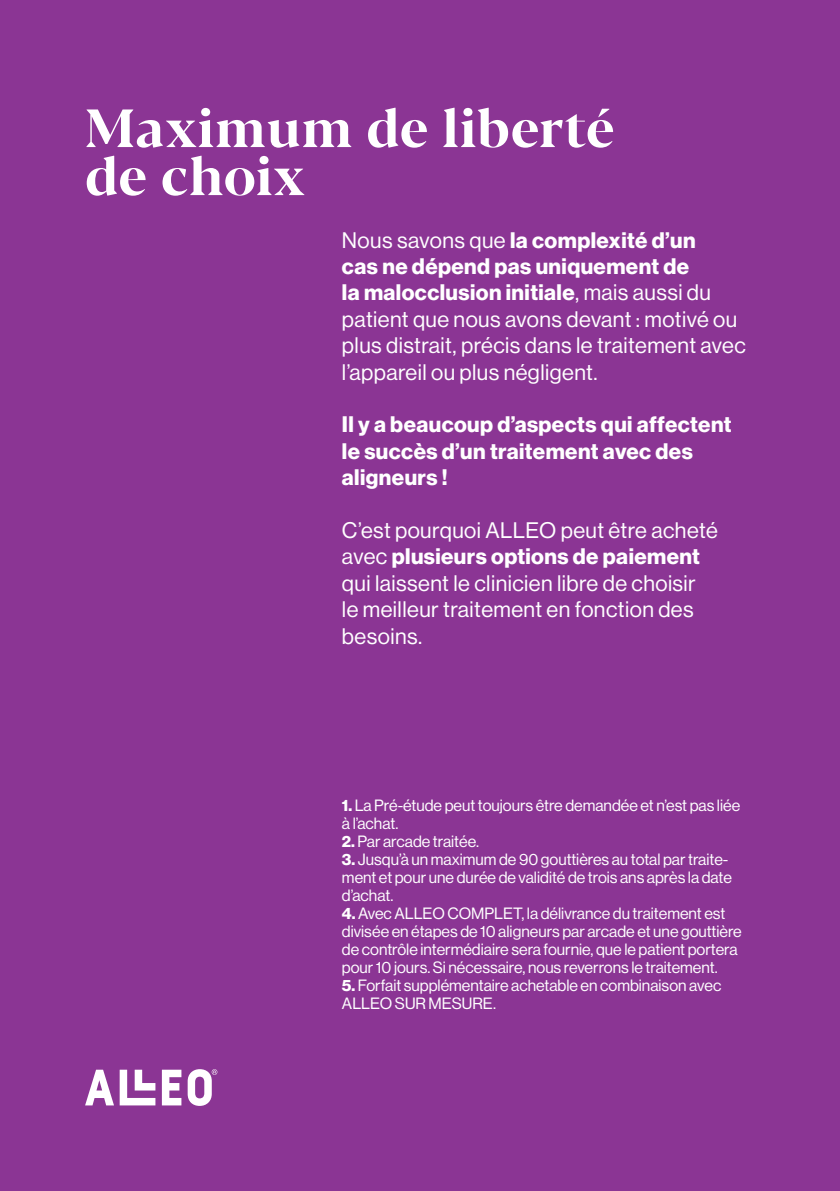
<style>
.page{position:relative;width:840px;height:1191px;background:#fff}
.page>*{position:absolute;margin:0;border:0;box-sizing:border-box;transform-origin:0 0}
.t1{font:700 53.4px/48px "Blacker Pro Dis";letter-spacing:.02em;color:#fff}
.t2{font:22px/26.4px "N Haas Grotesk DS Pro 55 Rg";letter-spacing:.02em;color:#fff}
.t3{font:22px/26.4px "N Haas Grotesk DS Pro 75 Bd";letter-spacing:.02em;color:#fff}
.t4{font:16px/18px "N Haas Grotesk DS Pro 55 Rg";color:#fff}
.s1{font-family:"N Haas Grotesk DS Pro 55 Rg"}
.s2{font-family:"N Haas Grotesk DS Pro 75 Bd"}
</style>
<div class="page">
<div style="left:0;top:0;width:839px;height:1191px;background:#8b3594"></div>
<svg style="left:85px;top:1069px;width:29px;height:36px"></svg>
<svg style="left:120px;top:1069px;width:35px;height:36px"></svg>
<svg style="left:162px;top:1069px;width:19px;height:36px"></svg>
<svg style="left:187px;top:1069px;width:30px;height:37px"></svg>
<h1 class="t1" style="left:85px;top:101px;width:530px">Maximum de liberté de choix</h1>
<h2 class="t3" style="left:342px;top:227px;width:370px"><span class="s1">Nous savons que</span> la complexité d’un cas ne dépend pas uniquement de la malocclusion initiale<span class="s1">, mais aussi du</span></h2>
<h2 class="t2" style="left:342px;top:306px;width:405px">patient que nous avons devant : motivé ou plus distrait, précis dans le traitement avec l’appareil ou plus négligent.</h2>
<h2 class="t3" style="left:342px;top:412px;width:391px">Il y a beaucoup d’aspects qui affectent le succès d’un traitement avec des aligneurs !</h2>
<h2 class="t2" style="left:342px;top:517px;width:377px">C’est pourquoi ALLEO peut être acheté</h2>
<h2 class="t3" style="left:342px;top:544px;width:359px"><span class="s1">avec</span> plusieurs options de paiement</h2>
<h2 class="t2" style="left:342px;top:570px;width:355px;text-align:justify">qui laissent le clinicien libre de choisir le meilleur traitement en fonction des besoins.</h2>
<p class="t4" style="left:342px;top:796px;width:399px"><span class="s2">1.</span> La Pré-étude peut toujours être demandée et n’est pas liée à l’achat.</p>
<p class="t4" style="left:342px;top:832px;width:138px"><span class="s2">2.</span> Par arcade traitée.</p>
<p class="t4" style="left:342px;top:850px;width:391px"><span class="s2">3.</span> Jusqu’à un maximum de 90 gouttières au total par traite&shy;ment et pour une durée de validité de trois ans après la date d’achat.</p>
<p class="t4" style="left:342px;top:904px;width:401px"><span class="s2">4.</span> Avec ALLEO COMPLET, la délivrance du traitement est divisée en étapes de 10 aligneurs par arcade et une gouttière de contrôle intermédiaire sera fournie, que le patient portera pour 10 jours. Si nécessaire, nous reverrons le traitement.</p>
<p class="t4" style="left:342px;top:976px;width:380px"><span class="s2">5.</span> Forfait supplémentaire achetable en combinaison avec<br>ALLEO SUR MESURE.</p>
</div>
